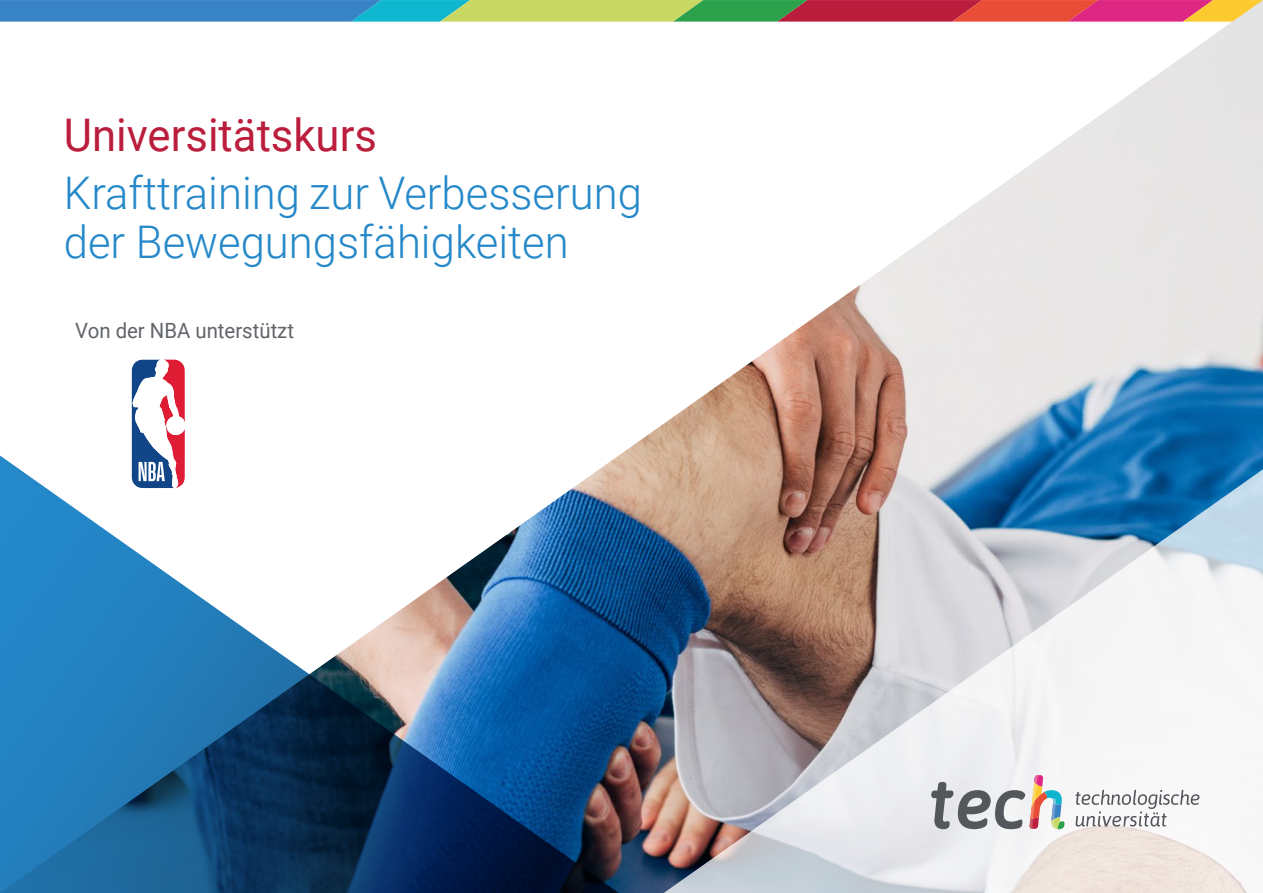
<style>
.page{position:relative;width:1263px;height:893px;background:#fff}
.page>*{position:absolute;margin:0;border:0;box-sizing:border-box;transform-origin:0 0}
.t1{font:300 45px/49.5px "Roboto";color:#2488c9}
.t2{font:45px "Roboto";color:#ba1e3c}
.t3{font:21px "Roboto";color:#61646a}
</style>
<div class="page">
<img style="left:0;top:0;width:1263px;height:454px">
<img style="left:649px;top:454px;width:614px;height:439px">
<svg style="left:0;top:446px;width:649px;height:447px"></svg>
<svg style="left:132px;top:360px;width:53px;height:128px"></svg>
<svg style="left:931px;top:775px;width:133px;height:54px"></svg>
<svg style="left:1075px;top:790px;width:124px;height:36px"></svg>
<p class="t2" style="left:64px;top:103px;width:315px">Universitätskurs</p>
<p class="t1" style="left:64px;top:166px;width:580px">Krafttraining zur Verbesserung der Bewegungsfähigkeiten</p>
<p class="t3" style="left:75px;top:316px;width:220px">Von der NBA unterstützt</p>
</div>
